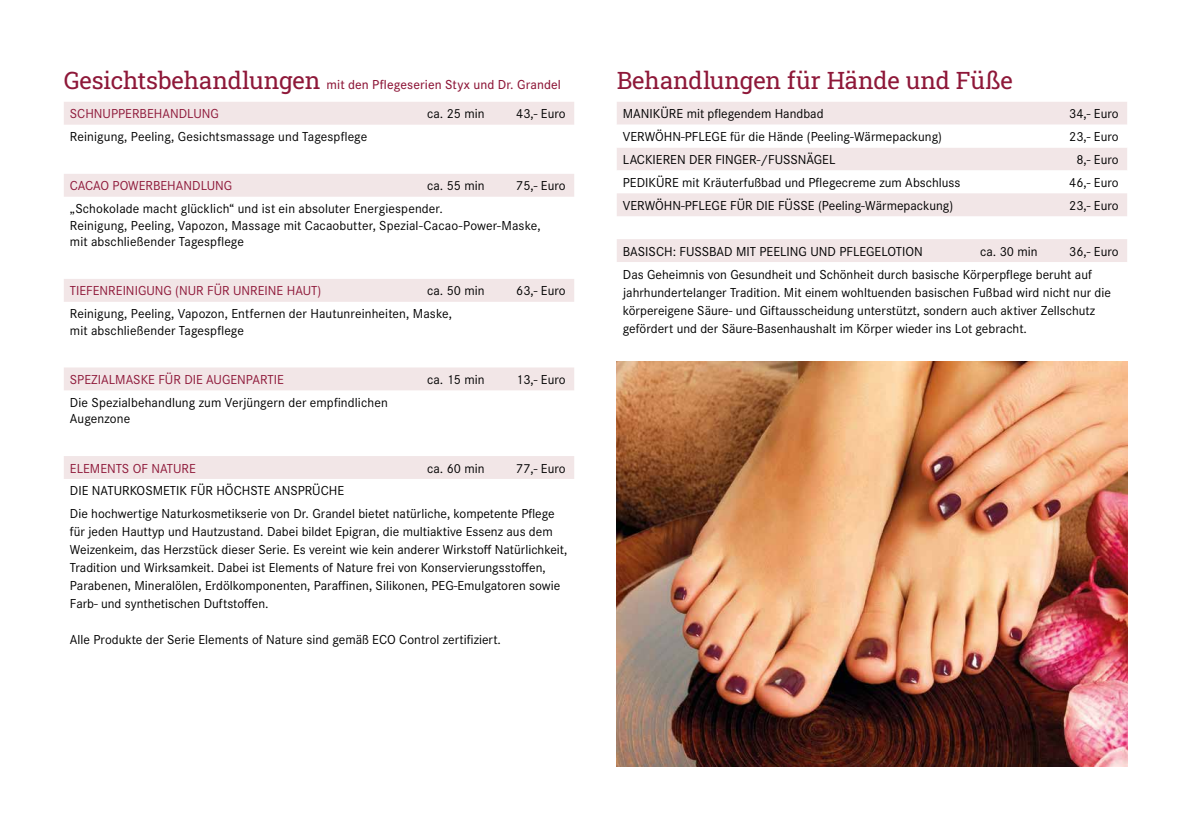
<style>
.page{position:relative;width:1191px;height:830px;background:#fff}
.page>*{position:absolute;margin:0;border:0;box-sizing:border-box;transform-origin:0 0}
.t1{font:24px "Roboto Slab";color:#8e1839}
.t2{font:13.5px/18px "Corporate S";color:#000}
.t3{font:13.5px "Corporate S";color:#8e1839}
.t4{font:500 13.5px "Corporate S";letter-spacing:.01em;color:#8e1839}
.s1{font-family:"Roboto Slab";font-weight:400;font-size:24px}
</style>
<div class="page">
<svg style="left:64px;top:102px;width:510px;height:376px"></svg>
<div style="left:617px;top:102px;width:510px;height:23px;background:#f2e6e7"></div>
<div style="left:617px;top:148px;width:510px;height:22px;background:#f2e6e7"></div>
<svg style="left:617px;top:193px;width:510px;height:69px"></svg>
<img style="left:617px;top:361px;width:510px;height:404px">
<p class="t4" style="left:64px;top:77px;width:499px"><span class="s1">Gesichtsbehandlungen</span> mit den Pflegeserien Styx und Dr. Grandel</p>
<h1 class="t1" style="left:617px;top:64px;width:397px">Behandlungen für Hände und Füße</h1>
<p class="t3" style="left:70px;top:106px;width:150px">SCHNUPPERBEHANDLUNG</p>
<p class="t2" style="left:427px;top:105px;width:59px">ca. 25 min</p>
<p class="t2" style="left:516px;top:105px;width:51px">43,- Euro</p>
<p class="t2" style="left:70px;top:128px;width:299px">Reinigung, Peeling, Gesichtsmassage und Tagespflege</p>
<p class="t3" style="left:70px;top:178px;width:164px">CACAO POWERBEHANDLUNG</p>
<p class="t2" style="left:427px;top:177px;width:59px">ca. 55 min</p>
<p class="t2" style="left:516px;top:177px;width:51px">75,- Euro</p>
<p class="t2" style="left:70px;top:200px;width:472px;line-height:16.5px">„Schokolade macht glücklich“ und ist ein absoluter Energiespender.<br>Reinigung, Peeling, Vapozon, Massage mit Cacaobutter, Spezial-Cacao-Power-Maske, mit abschließender Tagespflege</p>
<p class="t3" style="left:70px;top:283px;width:253px">TIEFENREINIGUNG (NUR FÜR UNREINE HAUT)</p>
<p class="t2" style="left:427px;top:282px;width:59px">ca. 50 min</p>
<p class="t2" style="left:516px;top:282px;width:51px">63,- Euro</p>
<p class="t2" style="left:70px;top:305px;width:384px;line-height:16.5px">Reinigung, Peeling, Vapozon, Entfernen der Hautunreinheiten, Maske, mit abschließender Tagespflege</p>
<p class="t3" style="left:70px;top:371px;width:215px">SPEZIALMASKE FÜR DIE AUGENPARTIE</p>
<p class="t2" style="left:427px;top:370px;width:59px">ca. 15 min</p>
<p class="t2" style="left:516px;top:370px;width:51px">13,- Euro</p>
<p class="t2" style="left:70px;top:394px;width:319px;line-height:16.5px">Die Spezialbehandlung zum Verjüngern der empfindlichen<br>Augenzone</p>
<p class="t3" style="left:70px;top:460px;width:128px">ELEMENTS OF NATURE</p>
<p class="t2" style="left:427px;top:459px;width:59px">ca. 60 min</p>
<p class="t2" style="left:516px;top:459px;width:51px">77,- Euro</p>
<p class="t2" style="left:70px;top:479px;width:486px;line-height:22.8px">DIE NATURKOSMETIK FÜR HÖCHSTE ANSPRÜCHE<br>Die hochwertige Naturkosmetikserie von Dr. Grandel bietet natürliche, kompetente Pflege</p>
<p class="t2" style="left:70px;top:522px;width:499px">für jeden Hauttyp und Hautzustand. Dabei bildet Epigran, die multiaktive Essenz aus dem Weizenkeim, das Herzstück dieser Serie. Es vereint wie kein anderer Wirkstoff Natürlichkeit, Tradition und Wirksamkeit. Dabei ist Elements of Nature frei von Konservierungsstoffen, Parabenen, Mineralölen, Erdölkomponenten, Paraffinen, Silikonen, PEG-Emulgatoren sowie Farb- und synthetischen Duftstoffen.</p>
<p class="t2" style="left:70px;top:630px;width:432px">Alle Produkte der Serie Elements of Nature sind gemäß ECO Control zertifiziert.</p>
<p class="t2" style="left:623px;top:105px;width:202px">MANIKÜRE mit pflegendem Handbad</p>
<p class="t2" style="left:1069px;top:105px;width:51px">34,- Euro</p>
<p class="t2" style="left:623px;top:128px;width:321px">VERWÖHN-PFLEGE für die Hände (Peeling-Wärmepackung)</p>
<p class="t2" style="left:1069px;top:128px;width:51px">23,- Euro</p>
<p class="t2" style="left:623px;top:151px;width:214px">LACKIEREN DER FINGER-/FUSSNÄGEL</p>
<p class="t2" style="left:1076px;top:151px;width:44px">8,- Euro</p>
<p class="t2" style="left:623px;top:173px;width:339px">PEDIKÜRE mit Kräuterfußbad und Pflegecreme zum Abschluss</p>
<p class="t2" style="left:1069px;top:173px;width:51px">46,- Euro</p>
<p class="t2" style="left:623px;top:196px;width:332px">VERWÖHN-PFLEGE FÜR DIE FÜSSE (Peeling-Wärmepackung)</p>
<p class="t2" style="left:1069px;top:196px;width:51px">23,- Euro</p>
<p class="t2" style="left:623px;top:242px;width:301px">BASISCH: FUSSBAD MIT PEELING UND PFLEGELOTION</p>
<p class="t2" style="left:980px;top:242px;width:59px">ca. 30 min</p>
<p class="t2" style="left:623px;top:240px;width:497px;line-height:22.8px;text-indent:446px">36,- Euro<br>Das Geheimnis von Gesundheit und Schönheit durch basische Körperpflege beruht auf</p>
<p class="t2" style="left:623px;top:283px;width:489px">jahrhundertelanger Tradition. Mit einem wohltuenden basischen Fußbad wird nicht nur die körpereigene Säure- und Giftausscheidung unterstützt, sondern auch aktiver Zellschutz gefördert und der Säure-Basenhaushalt im Körper wieder ins Lot gebracht.</p>
</div>
